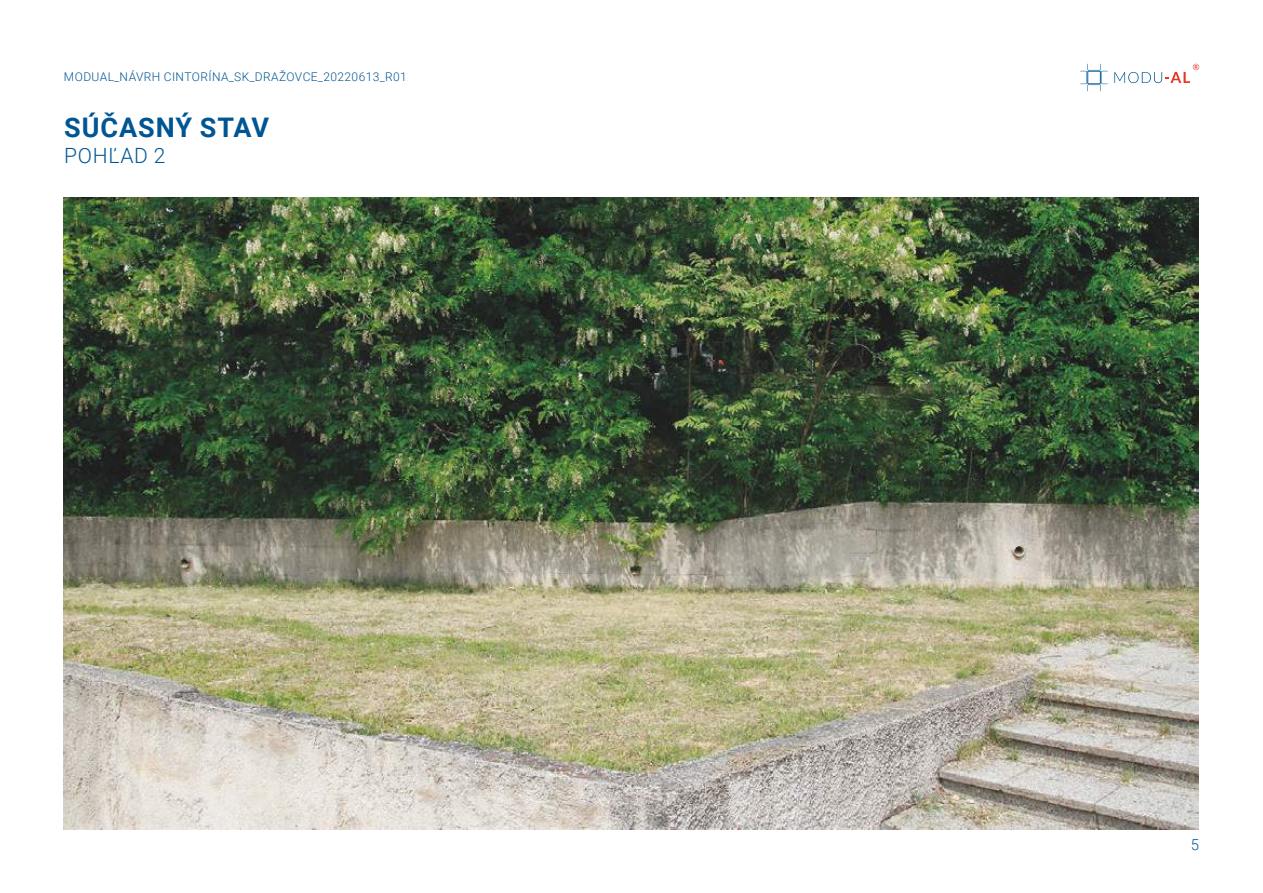
<style>
.page{position:relative;width:1263px;height:893px;background:#fff}
.page>*{position:absolute;margin:0;border:0;box-sizing:border-box;transform-origin:0 0}
.t1{font:700 27px "Roboto";letter-spacing:.035em;color:#005694}
.t2{font:300 21px "Roboto";letter-spacing:.035em;color:#005694}
.t3{font:300 15px "Roboto";color:#005694}
.t4{font:300 12px "Roboto";letter-spacing:.035em;color:#005694}
</style>
<div class="page">
<svg style="left:1114px;top:64px;width:85px;height:19px"></svg>
<svg style="left:1080px;top:64px;width:28px;height:27px"></svg>
<img style="left:64px;top:198px;width:1134px;height:631px">
<p class="t4" style="left:64px;top:68px;width:344px">MODUAL_NÁVRH CINTORÍNA_SK_DRAŽOVCE_20220613_R01</p>
<h1 class="t1" style="left:64px;top:109px;width:206px">SÚČASNÝ STAV</h1>
<h2 class="t2" style="left:64px;top:141px;width:103px">POHĽAD 2</h2>
<p class="t3" style="left:1191px;top:834px;width:10px">5</p>
</div>
